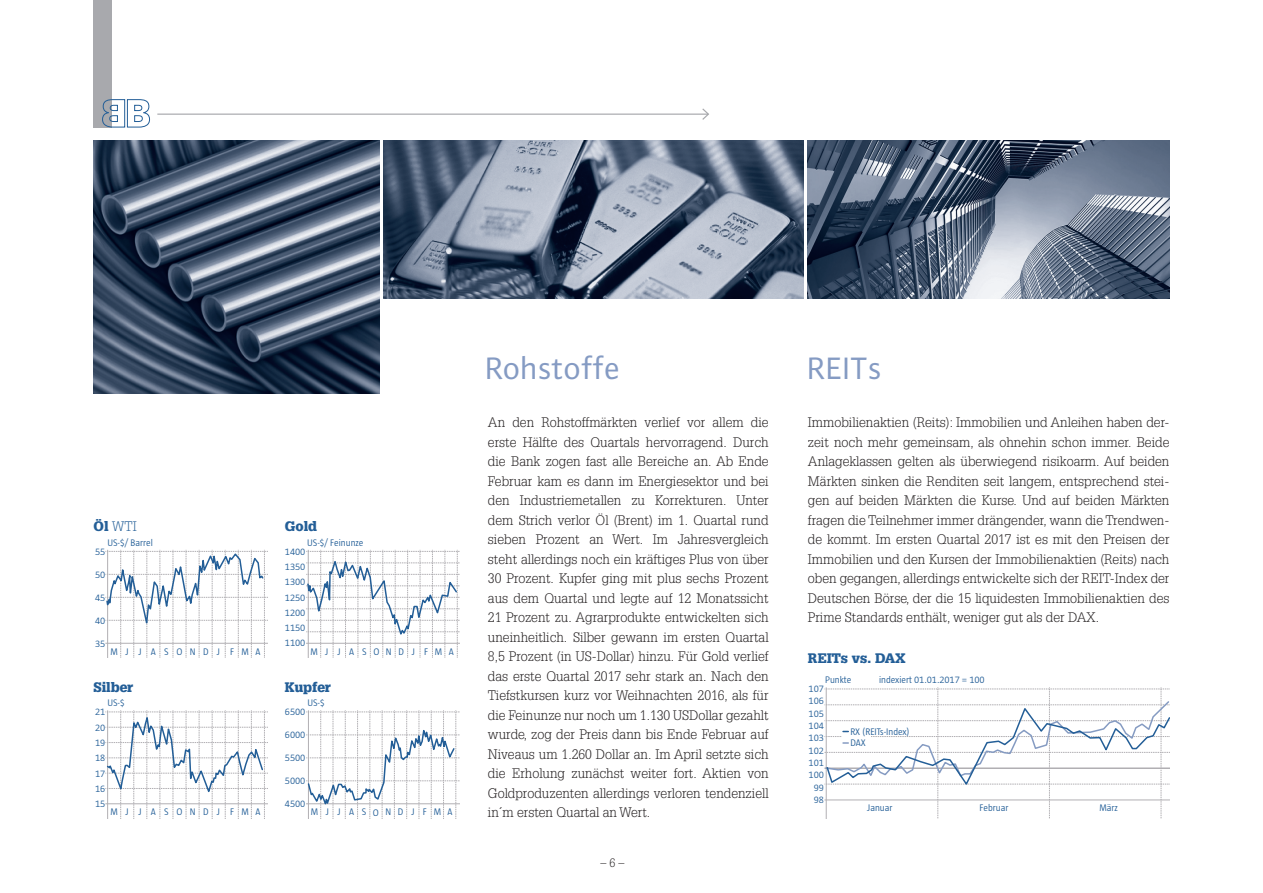
<style>
.page{position:relative;width:1263px;height:893px;background:#fff}
.page>*{position:absolute;margin:0;border:0;box-sizing:border-box;transform-origin:0 0}
.t1{font:33px "Plus Sans Normal";color:#859bc3}
.t2{font:300 13.5px/19.5px "Glypha LT Std";color:#231f20;text-align:justify}
.t3{font:900 13.5px "Glypha LT Std";color:#235e97}
.t4{font:300 13.5px "Glypha LT Std";color:#235e97}
.t5{font:300 12px "Glypha LT Std";color:#231f20}
.t6{font:300 9.75px/15.3px "Taz LT4";color:#235e97;text-align:justify}
.t7{font:300 9.75px "Taz LT4";letter-spacing:.775em;color:#235e97}
.t8{font:300 9.75px "Taz LT4";letter-spacing:.705em;color:#235e97}
.t9{font:300 9.75px "Taz LT4";letter-spacing:.74em;color:#235e97}
.s1{font-weight:900}
</style>
<div class="page">
<svg style="left:824px;top:687px;width:345px;height:132px"></svg>
<img style="left:807px;top:140px;width:362px;height:159px">
<img style="left:94px;top:140px;width:285px;height:253px">
<img style="left:383px;top:140px;width:420px;height:159px">
<svg style="left:306px;top:550px;width:153px;height:108px"></svg>
<svg style="left:105px;top:549px;width:163px;height:109px"></svg>
<svg style="left:306px;top:710px;width:153px;height:108px"></svg>
<svg style="left:105px;top:710px;width:163px;height:108px"></svg>
<div style="left:94px;top:0;width:18px;height:128px;background:#a8a9ad"></div>
<svg style="left:102px;top:99px;width:48px;height:29px"></svg>
<hr style="left:157px;top:114px;width:551px;height:1px;background:#a8a9ad">
<svg style="left:701px;top:108px;width:8px;height:12px"></svg>
<p class="t4" style="left:94px;top:519px;width:45px"><span class="s1">Öl</span> WTI</p>
<p class="t3" style="left:285px;top:518px;width:34px">Gold</p>
<p class="t6" style="left:107px;top:535px;width:47px">US-$/ Barrel</p>
<p class="t6" style="left:95px;top:544px;width:12px">55</p>
<p class="t6" style="left:95px;top:567px;width:12px">50</p>
<p class="t6" style="left:95px;top:590px;width:12px">45</p>
<p class="t6" style="left:95px;top:613px;width:12px">40</p>
<p class="t6" style="left:95px;top:636px;width:12px">35</p>
<p class="t7" style="left:111px;top:646px;width:151px">MJ J ASONDJ FMA</p>
<p class="t6" style="left:307px;top:535px;width:58px">US-$/ Feinunze</p>
<p class="t6" style="left:285px;top:544px;width:22px">1400<br>1350<br>1300<br>1250<br>1200<br>1150<br>1100</p>
<p class="t8" style="left:310px;top:646px;width:145px">MJ J ASONDJ FMA</p>
<p class="t3" style="left:94px;top:679px;width:41px">Silber</p>
<p class="t3" style="left:285px;top:679px;width:48px">Kupfer</p>
<p class="t6" style="left:107px;top:695px;width:19px">US-$</p>
<p class="t6" style="left:95px;top:704px;width:12px">21<br>20<br>19<br>18<br>17<br>16<br>15</p>
<p class="t7" style="left:111px;top:807px;width:151px">MJ J ASONDJ FMA</p>
<p class="t6" style="left:307px;top:695px;width:19px">US-$</p>
<p class="t6" style="left:285px;top:704px;width:22px">6500</p>
<p class="t6" style="left:285px;top:727px;width:22px">6000</p>
<p class="t6" style="left:285px;top:750px;width:22px">5500</p>
<p class="t6" style="left:285px;top:773px;width:22px">5000</p>
<p class="t6" style="left:285px;top:796px;width:22px">4500</p>
<p class="t9" style="left:311px;top:807px;width:143px">MJ JASONDJFMA</p>
<h1 class="t1" style="left:486px;top:346px;width:137px">Rohstoffe</h1>
<p class="t2" style="left:488px;top:413px;width:282px">An den Rohstoffmärkten verlief vor allem die erste Hälfte des Quartals hervorragend. Durch die Bank zogen fast alle Bereiche an. Ab Ende Februar kam es dann im Energiesektor und bei den Industriemetallen zu Korrekturen. Unter dem Strich verlor Öl (Brent) im 1. Quartal rund sieben Prozent an Wert. Im Jahresvergleich steht allerdings noch ein kräftiges Plus von über 30 Prozent. Kupfer ging mit plus sechs Prozent aus dem Quartal und legte auf 12 Monatssicht 21 Prozent zu. Agrarprodukte entwickelten sich uneinheitlich. Silber gewann im ersten Quartal 8,5 Prozent (in US-Dollar) hinzu. Für Gold verlief das erste Quartal 2017 sehr stark an. Nach den Tiefstkursen kurz vor Weihnachten 2016, als für die Feinunze nur noch um 1.130 USDollar gezahlt wurde, zog der Preis dann bis Ende Februar auf Niveaus um 1.260 Dollar an. Im April setzte sich die Erholung zunächst weiter fort. Aktien von Goldproduzenten allerdings verloren tendenziell in´m ersten Quartal an Wert.</p>
<p class="t5" style="left:600px;top:856px;width:25px">– 6 –</p>
<h1 class="t1" style="left:808px;top:346px;width:76px">REITs</h1>
<p class="t2" style="left:808px;top:413px;width:363px">Immobilienaktien (Reits): Immobilien und Anleihen haben der&shy;zeit noch mehr gemeinsam, als ohnehin schon immer. Beide Anlageklassen gelten als überwiegend risikoarm. Auf beiden Märkten sinken die Renditen seit langem, entsprechend stei&shy;gen auf beiden Märkten die Kurse. Und auf beiden Märkten fragen die Teilnehmer immer drängender, wann die Trendwen&shy;de kommt. Im ersten Quartal 2017 ist es mit den Preisen der Immobilien und den Kursen der Immobilienaktien (Reits) nach oben gegangen, allerdings entwickelte sich der REIT-Index der Deutschen Börse, der die 15 liquidesten Immobilienaktien des Prime Standards enthält, weniger gut als der DAX.</p>
<p class="t3" style="left:808px;top:650px;width:99px">REITs vs. DAX</p>
<p class="t6" style="left:825px;top:672px;width:28px">Punkte</p>
<p class="t6" style="left:879px;top:672px;width:107px">indexiert 01.01.2017 = 100</p>
<p class="t6" style="left:809px;top:682px;width:17px;line-height:12.3px;text-align:center">107<br>106<br>105<br>104<br>103<br>102<br>101<br>100<br>99<br>98</p>
<p class="t6" style="left:850px;top:726px;width:61px;line-height:10.9px">RX (REITs-Index)<br>DAX</p>
<p class="t6" style="left:867px;top:800px;width:27px">Januar</p>
<p class="t6" style="left:979px;top:800px;width:30px">Februar</p>
<p class="t6" style="left:1099px;top:800px;width:20px">März</p>
</div>
